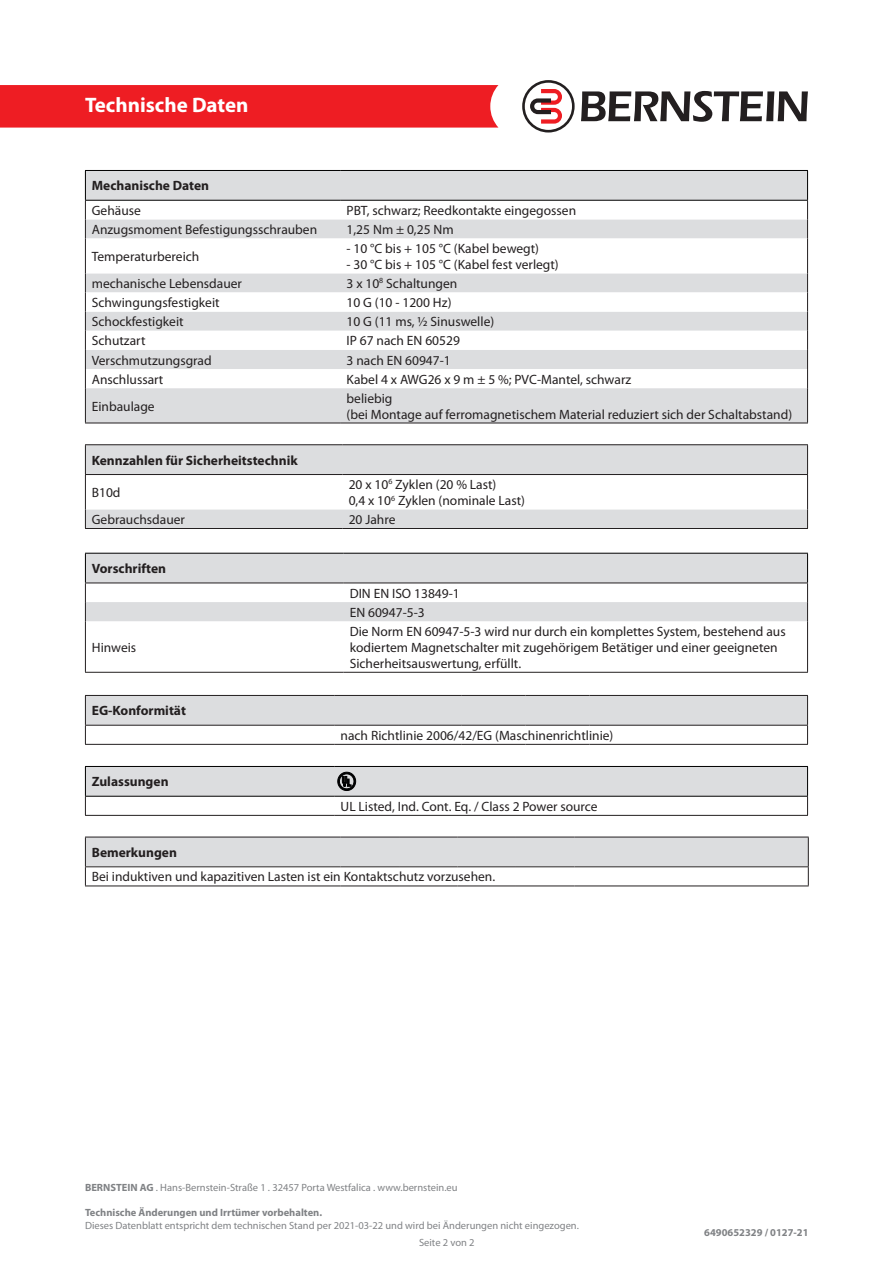
<style>
.page{position:relative;width:893px;height:1263px;background:#fff}
.page>*{position:absolute;margin:0;border:0;box-sizing:border-box;transform-origin:0 0}
.t1{font:700 21px "Myriad Pro";color:#fff}
.t2{font:13.5px/16.2px "Myriad Pro";color:#231f20}
.t3{font:700 13.5px "Myriad Pro";color:#231f20}
.t4{font:10.5px "Myriad Pro";color:#808285}
.t5{font:700 10.5px "Myriad Pro";color:#808285}
.s1{font-weight:700}
</style>
<div class="page">
<div style="left:0;top:85px;width:498px;height:43px;background:#ee1d23"></div>
<svg style="left:581px;top:91px;width:227px;height:31px"></svg>
<svg style="left:522px;top:80px;width:53px;height:53px"></svg>
<hr style="left:85px;top:766px;width:249px;height:1px;background:#000">
<hr style="left:334px;top:766px;width:474px;height:1px;background:#000">
<hr style="left:85px;top:815px;width:249px;height:1px;background:#231f20">
<hr style="left:334px;top:815px;width:474px;height:1px;background:#231f20">
<svg style="left:85px;top:767px;width:723px;height:48px"></svg>
<svg style="left:85px;top:696px;width:723px;height:48px"></svg>
<hr style="left:85px;top:695px;width:249px;height:1px;background:#231f20">
<hr style="left:334px;top:695px;width:64px;height:1px;background:#231f20">
<hr style="left:398px;top:695px;width:64px;height:1px;background:#231f20">
<hr style="left:462px;top:695px;width:64px;height:1px;background:#231f20">
<hr style="left:526px;top:695px;width:63px;height:1px;background:#231f20">
<hr style="left:589px;top:695px;width:219px;height:1px;background:#231f20">
<hr style="left:85px;top:744px;width:249px;height:1px;background:#231f20">
<hr style="left:334px;top:744px;width:64px;height:1px;background:#231f20">
<hr style="left:398px;top:744px;width:64px;height:1px;background:#231f20">
<hr style="left:462px;top:744px;width:64px;height:1px;background:#231f20">
<hr style="left:526px;top:744px;width:63px;height:1px;background:#231f20">
<hr style="left:589px;top:744px;width:219px;height:1px;background:#231f20">
<div style="left:86px;top:171px;width:721px;height:252px;background:#dcdddf"></div>
<svg style="left:86px;top:201px;width:721px;height:187px"></svg>
<hr style="left:85px;top:238px;width:1px;height:35px;background:#231f20">
<hr style="left:807px;top:238px;width:1px;height:35px;background:#231f20">
<svg style="left:85px;top:273px;width:1px;height:115px"></svg>
<svg style="left:807px;top:273px;width:1px;height:115px"></svg>
<hr style="left:85px;top:170px;width:255px;height:1px;background:#000">
<svg style="left:85px;top:171px;width:1px;height:67px"></svg>
<hr style="left:340px;top:170px;width:468px;height:1px;background:#000">
<svg style="left:807px;top:171px;width:1px;height:67px"></svg>
<hr style="left:85px;top:200px;width:255px;height:1px;background:#000">
<hr style="left:340px;top:200px;width:468px;height:1px;background:#000">
<hr style="left:85px;top:388px;width:1px;height:35px;background:#231f20">
<hr style="left:807px;top:388px;width:1px;height:35px;background:#231f20">
<hr style="left:85px;top:423px;width:255px;height:1px;background:#231f20">
<hr style="left:340px;top:423px;width:468px;height:1px;background:#231f20">
<svg style="left:85px;top:838px;width:724px;height:47px"></svg>
<hr style="left:85px;top:837px;width:256px;height:1px;background:#231f20">
<hr style="left:341px;top:837px;width:58px;height:1px;background:#231f20">
<hr style="left:399px;top:837px;width:58px;height:1px;background:#231f20">
<hr style="left:457px;top:837px;width:59px;height:1px;background:#231f20">
<hr style="left:516px;top:837px;width:58px;height:1px;background:#231f20">
<hr style="left:574px;top:837px;width:235px;height:1px;background:#231f20">
<hr style="left:85px;top:866px;width:256px;height:1px;background:#231f20">
<hr style="left:341px;top:866px;width:58px;height:1px;background:#231f20">
<hr style="left:399px;top:866px;width:58px;height:1px;background:#231f20">
<hr style="left:457px;top:866px;width:59px;height:1px;background:#231f20">
<hr style="left:516px;top:866px;width:58px;height:1px;background:#231f20">
<hr style="left:574px;top:866px;width:235px;height:1px;background:#231f20">
<hr style="left:85px;top:885px;width:256px;height:1px;background:#231f20">
<hr style="left:341px;top:885px;width:58px;height:1px;background:#231f20">
<hr style="left:399px;top:885px;width:58px;height:1px;background:#231f20">
<hr style="left:457px;top:885px;width:59px;height:1px;background:#231f20">
<hr style="left:516px;top:885px;width:58px;height:1px;background:#231f20">
<hr style="left:574px;top:885px;width:235px;height:1px;background:#231f20">
<hr style="left:85px;top:528px;width:257px;height:1px;background:#231f20">
<hr style="left:342px;top:528px;width:466px;height:1px;background:#231f20">
<svg style="left:85px;top:445px;width:723px;height:83px"></svg>
<hr style="left:85px;top:475px;width:1px;height:34px;background:#231f20">
<hr style="left:85px;top:444px;width:257px;height:1px;background:#231f20">
<hr style="left:342px;top:444px;width:466px;height:1px;background:#231f20">
<hr style="left:85px;top:474px;width:257px;height:1px;background:#231f20">
<hr style="left:342px;top:474px;width:466px;height:1px;background:#231f20">
<svg style="left:86px;top:554px;width:721px;height:67px;fill:#dcdddf"></svg>
<hr style="left:85px;top:553px;width:258px;height:1px;background:#000">
<hr style="left:343px;top:553px;width:465px;height:1px;background:#000">
<hr style="left:85px;top:583px;width:258px;height:1px;background:#231f20">
<hr style="left:343px;top:583px;width:465px;height:1px;background:#231f20">
<svg style="left:85px;top:554px;width:1px;height:67px"></svg>
<svg style="left:807px;top:554px;width:1px;height:67px"></svg>
<hr style="left:85px;top:621px;width:1px;height:51px;background:#231f20">
<hr style="left:807px;top:621px;width:1px;height:51px;background:#231f20">
<hr style="left:85px;top:672px;width:258px;height:1px;background:#231f20">
<hr style="left:343px;top:672px;width:465px;height:1px;background:#231f20">
<h1 class="t1" style="left:85px;top:91px;width:165px">Technische Daten</h1>
<p class="t3" style="left:92px;top:177px;width:119px">Mechanische Daten</p>
<p class="t2" style="left:92px;top:202px;width:51px">Gehäuse</p>
<p class="t2" style="left:347px;top:202px;width:231px">PBT, schwarz; Reedkontakte eingegossen</p>
<p class="t2" style="left:92px;top:221px;width:227px">Anzugsmoment Befestigungsschrauben</p>
<p class="t2" style="left:347px;top:221px;width:109px">1,25 Nm ± 0,25 Nm</p>
<p class="t2" style="left:92px;top:248px;width:109px">Temperaturbereich</p>
<p class="t2" style="left:347px;top:240px;width:194px">- 10 °C bis + 105 °C (Kabel bewegt)</p>
<p class="t2" style="left:347px;top:256px;width:214px">- 30 °C bis + 105 °C (Kabel fest verlegt)</p>
<p class="t2" style="left:92px;top:275px;width:152px">mechanische Lebensdauer</p>
<p class="t2" style="left:347px;top:275px;width:112px">3 x 10<sup>8</sup> Schaltungen</p>
<p class="t2" style="left:92px;top:294px;width:129px">Schwingungsfestigkeit</p>
<p class="t2" style="left:347px;top:294px;width:106px">10 G (10 - 1200 Hz)</p>
<p class="t2" style="left:92px;top:313px;width:93px">Schockfestigkeit</p>
<p class="t2" style="left:347px;top:313px;width:149px">10 G (11 ms, ½ Sinuswelle)</p>
<p class="t2" style="left:92px;top:332px;width:55px">Schutzart</p>
<p class="t2" style="left:347px;top:332px;width:115px">IP 67 nach EN 60529</p>
<p class="t2" style="left:92px;top:352px;width:121px">Verschmutzungsgrad</p>
<p class="t2" style="left:347px;top:352px;width:106px">3 nach EN 60947-1</p>
<p class="t2" style="left:92px;top:371px;width:73px">Anschlussart</p>
<p class="t2" style="left:347px;top:371px;width:286px">Kabel 4 x AWG26 x 9 m ± 5 %; PVC-Mantel, schwarz</p>
<p class="t2" style="left:92px;top:398px;width:64px">Einbaulage</p>
<p class="t2" style="left:347px;top:390px;width:447px">beliebig<br>(bei Montage auf ferromagnetischem Material reduziert sich der Schaltabstand)</p>
<p class="t3" style="left:92px;top:451px;width:207px">Kennzahlen für Sicherheitstechnik</p>
<p class="t2" style="left:92px;top:484px;width:30px">B10d</p>
<p class="t2" style="left:349px;top:476px;width:178px">20 x 10<sup>6</sup> Zyklen (20 % Last)<br>0,4 x 10<sup>6</sup> Zyklen (nominale Last)</p>
<p class="t2" style="left:92px;top:511px;width:95px">Gebrauchsdauer</p>
<p class="t2" style="left:349px;top:511px;width:48px">20 Jahre</p>
<p class="t3" style="left:92px;top:560px;width:76px">Vorschriften</p>
<p class="t2" style="left:350px;top:584px;width:112px;line-height:18.9px">DIN EN ISO 13849-1<br>EN 60947-5-3</p>
<p class="t2" style="left:92px;top:639px;width:46px">Hinweis</p>
<p class="t2" style="left:350px;top:623px;width:437px">Die Norm EN 60947-5-3 wird nur durch ein komplettes System, bestehend aus kodiertem Magnetschalter mit zugehörigem Betätiger und einer geeigneten<br>Sicherheitsauswertung, erfüllt.</p>
<p class="t3" style="left:92px;top:702px;width:96px">EG-Konformität</p>
<p class="t3" style="left:92px;top:773px;width:78px">Zulassungen</p>
<p class="t2" style="left:341px;top:727px;width:274px">nach Richtlinie 2006/42/EG (Maschinenrichtlinie)</p>
<p class="t2" style="left:341px;top:798px;width:259px">UL Listed, Ind. Cont. Eq. / Class 2 Power source</p>
<p class="t3" style="left:92px;top:844px;width:87px">Bemerkungen</p>
<p class="t2" style="left:92px;top:869px;width:405px">Bei induktiven und kapazitiven Lasten ist ein Kontaktschutz vorzusehen.</p>
<p class="t4" style="left:85px;top:1181px;width:374px"><span class="s1">BERNSTEIN AG</span> . Hans-Bernstein-Straße 1 . 32457 Porta Westfalica . www.bernstein.eu</p>
<p class="t5" style="left:85px;top:1206px;width:239px">Technische Änderungen und Irrtümer vorbehalten.</p>
<p class="t4" style="left:85px;top:1219px;width:495px">Dieses Datenblatt entspricht dem technischen Stand per 2021-03-22 und wird bei Änderungen nicht eingezogen.</p>
<p class="t4" style="left:419px;top:1236px;width:57px">Seite 2 von 2</p>
<p class="t5" style="left:704px;top:1226px;width:106px">6490652329 / 0127-21</p>
</div>
